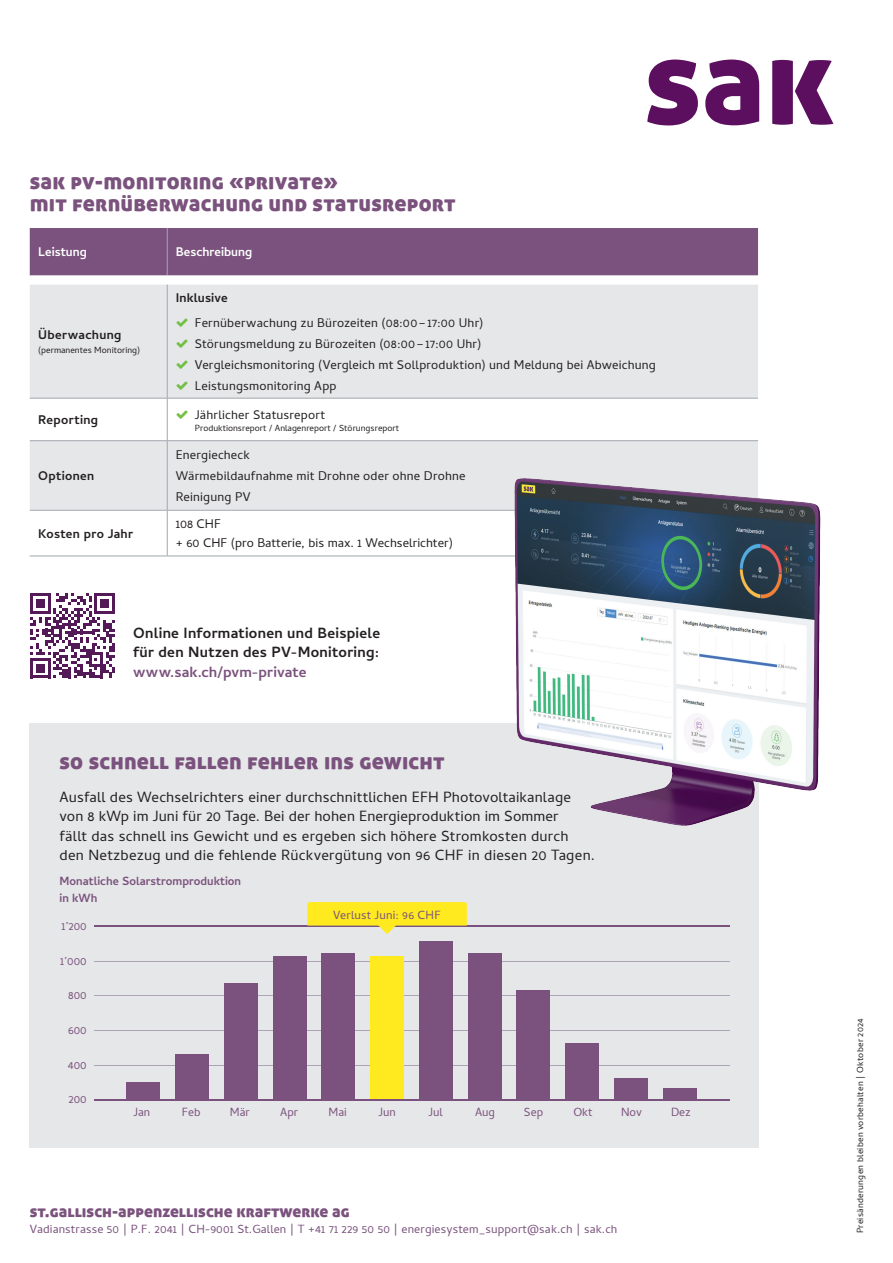
<style>
.page{position:relative;width:893px;height:1263px;background:#fff}
.page>*{position:absolute;margin:0;border:0;box-sizing:border-box;transform-origin:0 0}
.t1{font:22.5px/22.5px "Aller Display";letter-spacing:.01em;color:#7a527d}
.t2{font:16.5px "Aller Display";letter-spacing:.005em;color:#7a527d}
.t3{font:15px/19.5px "Cambay";letter-spacing:.01em;color:#231f20}
.t4{font:700 15px/19.5px "Cambay";letter-spacing:.015em;color:#231f20;text-align:justify}
._05_Grundschrift{font:12.75px "Cambay";letter-spacing:.015em;color:#231f20}
._05_Grundschrift-2{font:700 12.75px "Cambay";letter-spacing:.025em;color:#231f20}
._06_Titel_Tabellen{font:12.75px "Cambay";color:#231f20}
.t5{font:700 12.75px "Cambay";color:#fff}
.t6{font:12px "Cambay";letter-spacing:.01em;color:#7a527d}
.t7{font:700 12px/16.5px "Cambay";color:#7a527d}
._05_Grundschrift-3{font:9px "Cambay";color:#231f20}
.Printnummer{font:9px "Cambay";letter-spacing:.025em;color:#231f20}
.s1{color:#7a527d}
</style>
<div class="page">
<svg style="left:647px;top:60px;width:51px;height:65px"></svg>
<svg style="left:705px;top:60px;width:54px;height:65px"></svg>
<svg style="left:772px;top:60px;width:61px;height:65px"></svg>
<div style="left:30px;top:228px;width:728px;height:48px;background:#7a527d"></div>
<svg style="left:30px;top:285px;width:728px;height:225px;fill:#e6e7e9"></svg>
<svg style="left:30px;top:511px;width:404px;height:45px"></svg>
<hr style="left:30px;top:510px;width:137px;height:1px;background:#a1a8ac">
<hr style="left:167px;top:510px;width:591px;height:1px;background:#a1a8ac">
<hr style="left:167px;top:228px;width:1px;height:48px;background:#a1a8ac">
<hr style="left:167px;top:285px;width:1px;height:113px;background:#a1a8ac">
<hr style="left:167px;top:510px;width:1px;height:46px;background:#a1a8ac">
<hr style="left:30px;top:398px;width:137px;height:1px;background:#a1a8ac">
<hr style="left:167px;top:398px;width:1px;height:42px;background:#a1a8ac">
<hr style="left:167px;top:398px;width:591px;height:1px;background:#a1a8ac">
<hr style="left:30px;top:440px;width:137px;height:1px;background:#a1a8ac">
<hr style="left:167px;top:441px;width:1px;height:69px;background:#a1a8ac">
<hr style="left:167px;top:440px;width:591px;height:1px;background:#a1a8ac">
<hr style="left:30px;top:556px;width:137px;height:1px;background:#a1a8ac">
<hr style="left:167px;top:556px;width:591px;height:1px;background:#a1a8ac">
<div style="left:30px;top:723px;width:729px;height:425px;background:#e6e7e9"></div>
<svg style="left:30px;top:593px;width:85px;height:85px"></svg>
<img style="left:434px;top:444px;width:387px;height:382px">
<hr style="left:94px;top:1065px;width:635px;height:1px;background:#aca3b6">
<hr style="left:94px;top:1030px;width:635px;height:1px;background:#aca3b6">
<hr style="left:94px;top:996px;width:635px;height:1px;background:#aca3b6">
<hr style="left:94px;top:961px;width:635px;height:1px;background:#aca3b6">
<hr style="left:94px;top:926px;width:635px;height:1px;background:#7a527d">
<div style="left:175px;top:1055px;width:34px;height:45px;background:#7a527d"></div>
<div style="left:224px;top:984px;width:34px;height:116px;background:#7a527d"></div>
<div style="left:273px;top:956px;width:33px;height:144px;background:#7a527d"></div>
<div style="left:322px;top:953px;width:33px;height:147px;background:#7a527d"></div>
<div style="left:419px;top:941px;width:34px;height:159px;background:#7a527d"></div>
<div style="left:468px;top:953px;width:33px;height:147px;background:#7a527d"></div>
<div style="left:517px;top:990px;width:33px;height:110px;background:#7a527d"></div>
<div style="left:565px;top:1043px;width:34px;height:57px;background:#7a527d"></div>
<div style="left:614px;top:1079px;width:34px;height:21px;background:#7a527d"></div>
<div style="left:663px;top:1088px;width:33px;height:12px;background:#7a527d"></div>
<div style="left:127px;top:1083px;width:33px;height:17px;background:#7a527d"></div>
<svg style="left:307px;top:902px;width:160px;height:32px"></svg>
<div style="left:370px;top:957px;width:34px;height:143px;background:#ffea1f"></div>
<hr style="left:94px;top:1099px;width:635px;height:2px;background:#7a527d">
<svg style="left:177px;top:319px;width:11px;height:8px"></svg>
<svg style="left:177px;top:340px;width:11px;height:8px"></svg>
<svg style="left:177px;top:360px;width:11px;height:9px"></svg>
<svg style="left:177px;top:381px;width:11px;height:9px"></svg>
<svg style="left:177px;top:411px;width:11px;height:8px"></svg>
<p class="t1" style="left:30px;top:169px;width:428px">sak pv-monitoring «private»<br>mit fernüberwachung und statusreport</p>
<p class="t5" style="left:38px;top:244px;width:50px">Leistung</p>
<p class="t5" style="left:176px;top:244px;width:78px">Beschreibung</p>
<p class="_05_Grundschrift-2" style="left:38px;top:327px;width:85px">Überwachung</p>
<p class="_05_Grundschrift-3" style="left:38px;top:345px;width:103px">(permanentes Monitoring)</p>
<p class="_05_Grundschrift-2" style="left:176px;top:291px;width:54px">Inklusive</p>
<p class="_05_Grundschrift" style="left:195px;top:316px;width:290px">Fernüberwachung zu Bürozeiten (08:00–17:00 Uhr)</p>
<p class="_05_Grundschrift" style="left:195px;top:336px;width:288px">Störungsmeldung zu Bürozeiten (08:00–17:00 Uhr)</p>
<p class="_05_Grundschrift" style="left:195px;top:357px;width:462px">Vergleichsmonitoring (Vergleich mt Sollproduktion) und Meldung bei Abweichung</p>
<p class="_05_Grundschrift" style="left:195px;top:378px;width:143px">Leistungsmonitoring App</p>
<p class="_05_Grundschrift-2" style="left:38px;top:412px;width:61px">Reporting</p>
<p class="_05_Grundschrift" style="left:195px;top:407px;width:132px">Jährlicher Statusreport</p>
<p class="_05_Grundschrift-3" style="left:195px;top:422px;width:206px">Produktionsreport / Anlagenreport / Störungsreport</p>
<p class="_05_Grundschrift-2" style="left:38px;top:468px;width:57px">Optionen</p>
<p class="_05_Grundschrift" style="left:176px;top:447px;width:76px">Energiecheck</p>
<p class="_05_Grundschrift" style="left:176px;top:468px;width:291px">Wärmebildaufnahme mit Drohne oder ohne Drohne</p>
<p class="_05_Grundschrift" style="left:176px;top:489px;width:76px">Reinigung PV</p>
<p class="_05_Grundschrift-2" style="left:38px;top:526px;width:96px">Kosten pro Jahr</p>
<p class="_06_Titel_Tabellen" style="left:176px;top:516px;width:47px">108 CHF</p>
<p class="_06_Titel_Tabellen" style="left:176px;top:536px;width:279px">+ 60 CHF (pro Batterie, bis max. 1 Wechselrichter)</p>
<p class="t4" style="left:133px;top:623px;width:248px">Online Informationen und Beispiele für den Nutzen des PV-Monitoring: <span class="s1">www.sak.ch/pvm-private</span></p>
<p class="t1" style="left:60px;top:750px;width:386px">so schnell fallen fehler ins gewicht</p>
<p class="t3" style="left:60px;top:787px;width:537px">Ausfall des Wechselrichters einer durchschnittlichen EFH Photovoltaikanlage von 8 kWp im Juni für 20 Tage. Bei der hohen Energieproduktion im Sommer<br>fällt das schnell ins Gewicht und es ergeben sich höhere Stromkosten durch den Netzbezug und die fehlende Rückvergütung von 96 CHF in diesen 20 Tagen.</p>
<p class="t7" style="left:60px;top:873px;width:183px">Monatliche Solarstromproduktion in kWh</p>
<p class="t6" style="left:62px;top:919px;width:27px">1’200</p>
<p class="t6" style="left:60px;top:953px;width:28px">1’000</p>
<p class="t6" style="left:68px;top:988px;width:20px">800</p>
<p class="t6" style="left:68px;top:1023px;width:20px">600</p>
<p class="t6" style="left:68px;top:1057px;width:20px">400</p>
<p class="t6" style="left:69px;top:1092px;width:20px">200</p>
<p class="t6" style="left:333px;top:907px;width:109px">Verlust Juni: 96 CHF</p>
<p class="t6" style="left:133px;top:1104px;width:18px">Jan</p>
<p class="t6" style="left:182px;top:1104px;width:20px">Feb</p>
<p class="t6" style="left:230px;top:1104px;width:22px">Mär</p>
<p class="t6" style="left:280px;top:1104px;width:19px">Apr</p>
<p class="t6" style="left:329px;top:1104px;width:20px">Mai</p>
<p class="t6" style="left:378px;top:1104px;width:19px">Jun</p>
<p class="t6" style="left:429px;top:1104px;width:16px">Jul</p>
<p class="t6" style="left:475px;top:1104px;width:21px">Aug</p>
<p class="t6" style="left:524px;top:1104px;width:21px">Sep</p>
<p class="t6" style="left:573px;top:1104px;width:21px">Okt</p>
<p class="t6" style="left:621px;top:1104px;width:22px">Nov</p>
<p class="t6" style="left:671px;top:1104px;width:21px">Dez</p>
<p class="t2" style="left:30px;top:1200px;width:321px">st.gallisch-appenzellische kraftwerke ag</p>
<p class="t6" style="left:30px;top:1222px;width:589px">Vadianstrasse 50 | P.F. 2041 | CH-9001 St.Gallen | T +41 71 229 50 50 | energiesystem_support@sak.ch | sak.ch</p>
<p class="Printnummer" style="left:855px;top:1233px;width:216px;rotate:-90deg">Preisänderungen bleiben vorbehalten | Oktober 2024</p>
</div>
